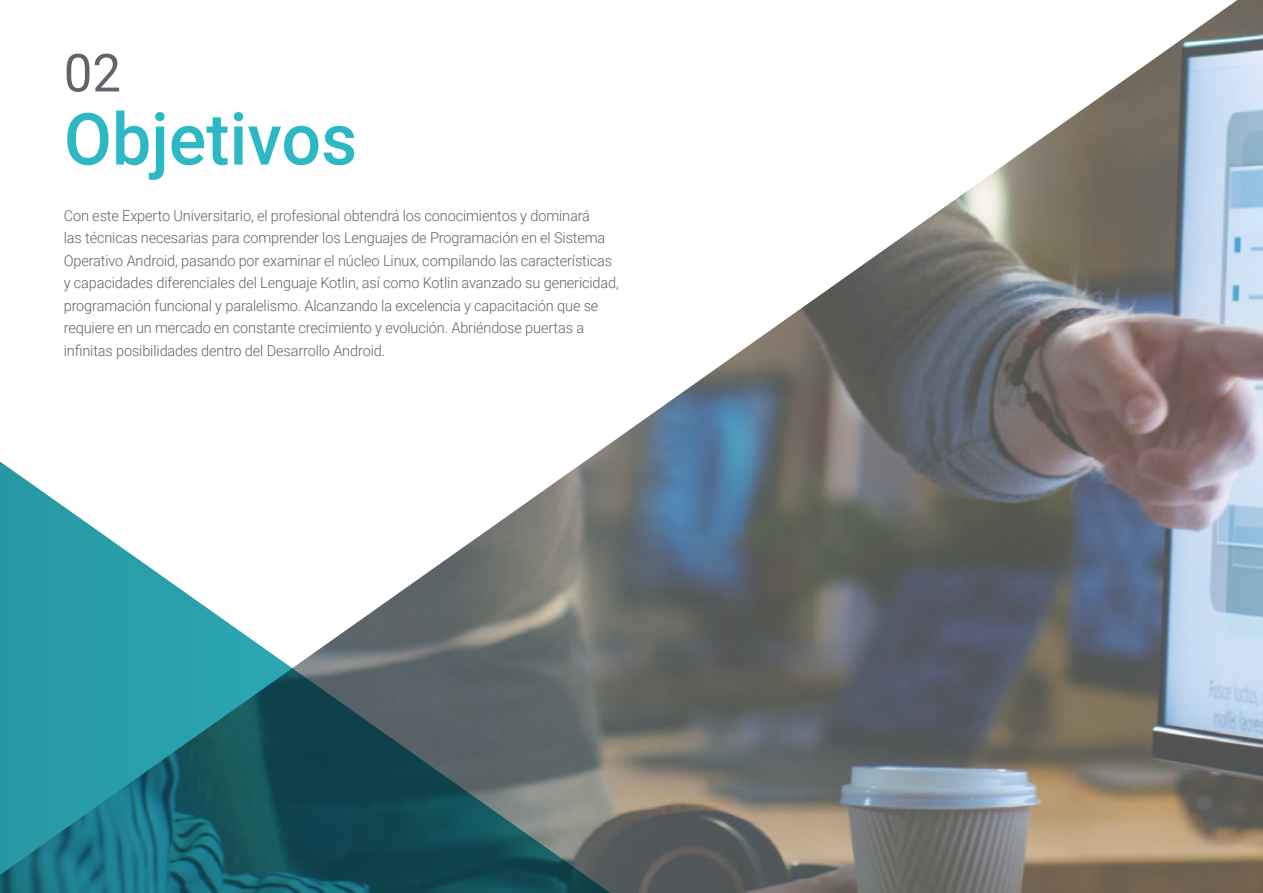
<style>
.page{position:relative;width:1263px;height:893px;background:#fff}
.page>*{position:absolute;margin:0;border:0;box-sizing:border-box;transform-origin:0 0}
.t1{font:500 72px "Roboto";color:#2db8c5}
.t2{font:52.5px "Roboto";color:#61646a}
.t3{font:300 15px/22.5px "Roboto";letter-spacing:-.01em;color:#61646a}
</style>
<div class="page">
<img style="left:607px;top:0;width:656px;height:893px">
<svg style="left:0;top:446px;width:640px;height:447px"></svg>
<h2 class="t2" style="left:64px;top:36px;width:59px">02</h2>
<h1 class="t1" style="left:64px;top:89px;width:295px">Objetivos</h1>
<p class="t3" style="left:64px;top:204px;width:557px">Con este Experto Universitario, el profesional obtendrá los conocimientos y dominará<br>las técnicas necesarias para comprender los Lenguajes de Programación en el Sistema Operativo Android, pasando por examinar el núcleo Linux, compilando las características y capacidades diferenciales del Lenguaje Kotlin, así como Kotlin avanzado su genericidad, programación funcional y paralelismo. Alcanzando la excelencia y capacitación que se requiere en un mercado en constante crecimiento y evolución. Abriéndose puertas a infinitas posibilidades dentro del Desarrollo Android.</p>
</div>
